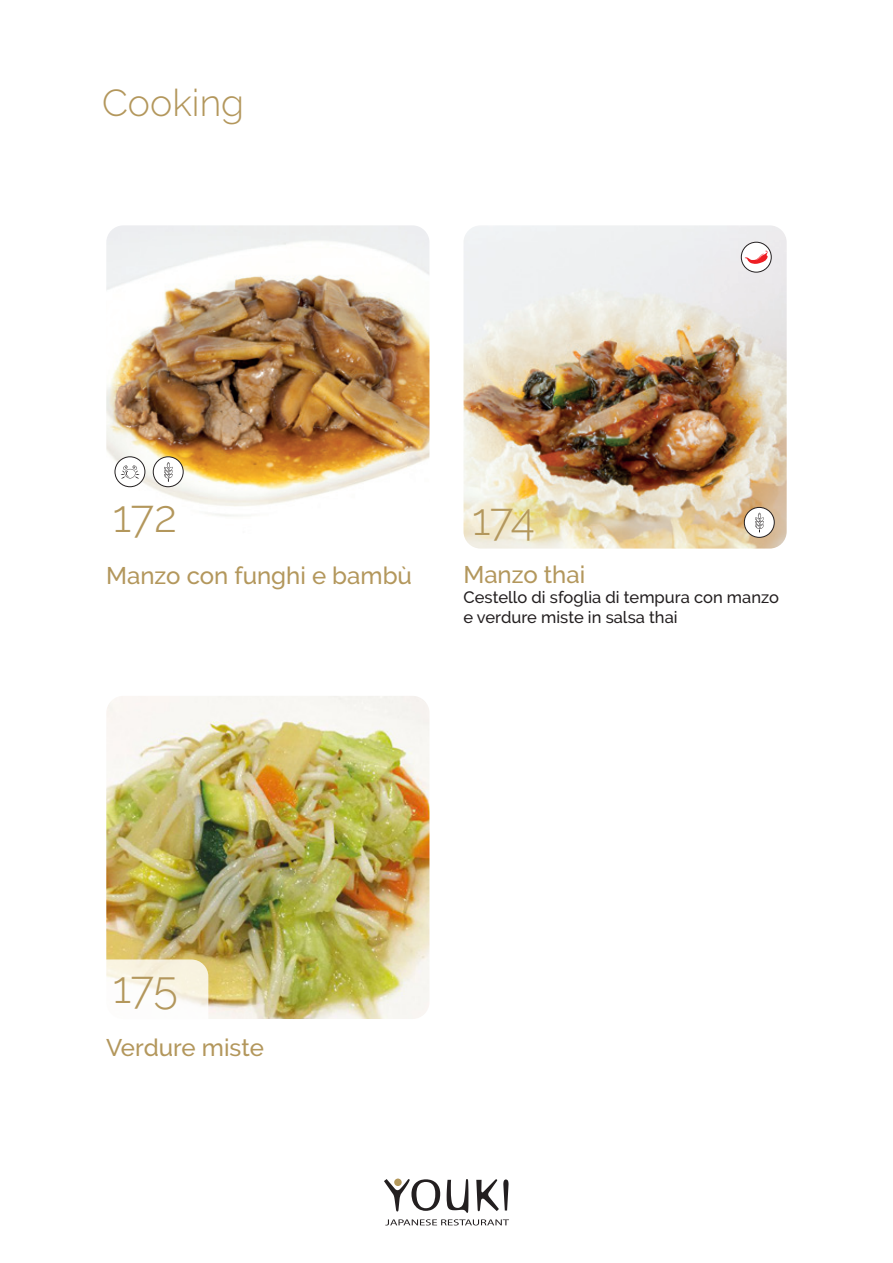
<style>
.page{position:relative;width:893px;height:1263px;background:#fff}
.page>*{position:absolute;margin:0;border:0;box-sizing:border-box;transform-origin:0 0}
.t1{font:300 45px "Raleway";letter-spacing:-.02em;color:#b3975c}
.t2{font:300 37.5px "Raleway";color:#b3975c}
.t3{font:500 24px "Raleway";color:#b3975c}
.t4{font:500 16.5px/19.8px "Raleway";color:#231f20}
</style>
<div class="page">
<img style="left:106px;top:225px;width:323px;height:291px">
<div style="left:153px;top:457px;width:30px;height:30px;background:#fff;border-radius:50%"></div>
<div style="left:153px;top:457px;width:30px;height:30px;border:1px solid #231f20;border-radius:50%"></div>
<svg style="left:164px;top:462px;width:9px;height:20px"></svg>
<div style="left:115px;top:457px;width:30px;height:30px;background:#fff;border-radius:50%"></div>
<div style="left:115px;top:457px;width:30px;height:30px;border:1px solid #231f20;border-radius:50%"></div>
<svg style="left:121px;top:465px;width:18px;height:14px"></svg>
<svg style="left:384px;top:1179px;width:56px;height:32px"></svg>
<svg style="left:447px;top:1179px;width:21px;height:34px"></svg>
<svg style="left:476px;top:1179px;width:32px;height:32px"></svg>
<div style="left:394px;top:1178px;width:8px;height:8px;background:#b3985b;border-radius:50%"></div>
<svg style="left:385px;top:1219px;width:124px;height:6px"></svg>
<img style="left:463px;top:225px;width:324px;height:324px">
<div style="left:744px;top:507px;width:30px;height:30px;background:#fff;border-radius:50%"></div>
<div style="left:744px;top:507px;width:30px;height:30px;border:1px solid #231f20;border-radius:50%"></div>
<svg style="left:755px;top:513px;width:9px;height:19px"></svg>
<div style="left:741px;top:242px;width:30px;height:30px;background:#fff;border-radius:50%"></div>
<div style="left:741px;top:242px;width:30px;height:30px;border:1px solid #231f20;border-radius:50%"></div>
<svg style="left:745px;top:250px;width:23px;height:14px"></svg>
<img style="left:106px;top:696px;width:323px;height:323px">
<svg style="left:106px;top:959px;width:102px;height:60px"></svg>
<p class="t2" style="left:102px;top:81px;width:144px">Cooking</p>
<p class="t1" style="left:113px;top:490px;width:66px">172</p>
<p class="t3" style="left:106px;top:562px;width:307px">Manzo con funghi e bambù</p>
<p class="t1" style="left:472px;top:492px;width:64px">174</p>
<p class="t3" style="left:463px;top:561px;width:123px">Manzo thai</p>
<p class="t4" style="left:463px;top:587px;width:317px">Cestello di sfoglia di tempura con manzo e verdure miste in salsa thai</p>
<p class="t1" style="left:113px;top:961px;width:67px">175</p>
<p class="t3" style="left:106px;top:1033px;width:159px">Verdure miste</p>
</div>
